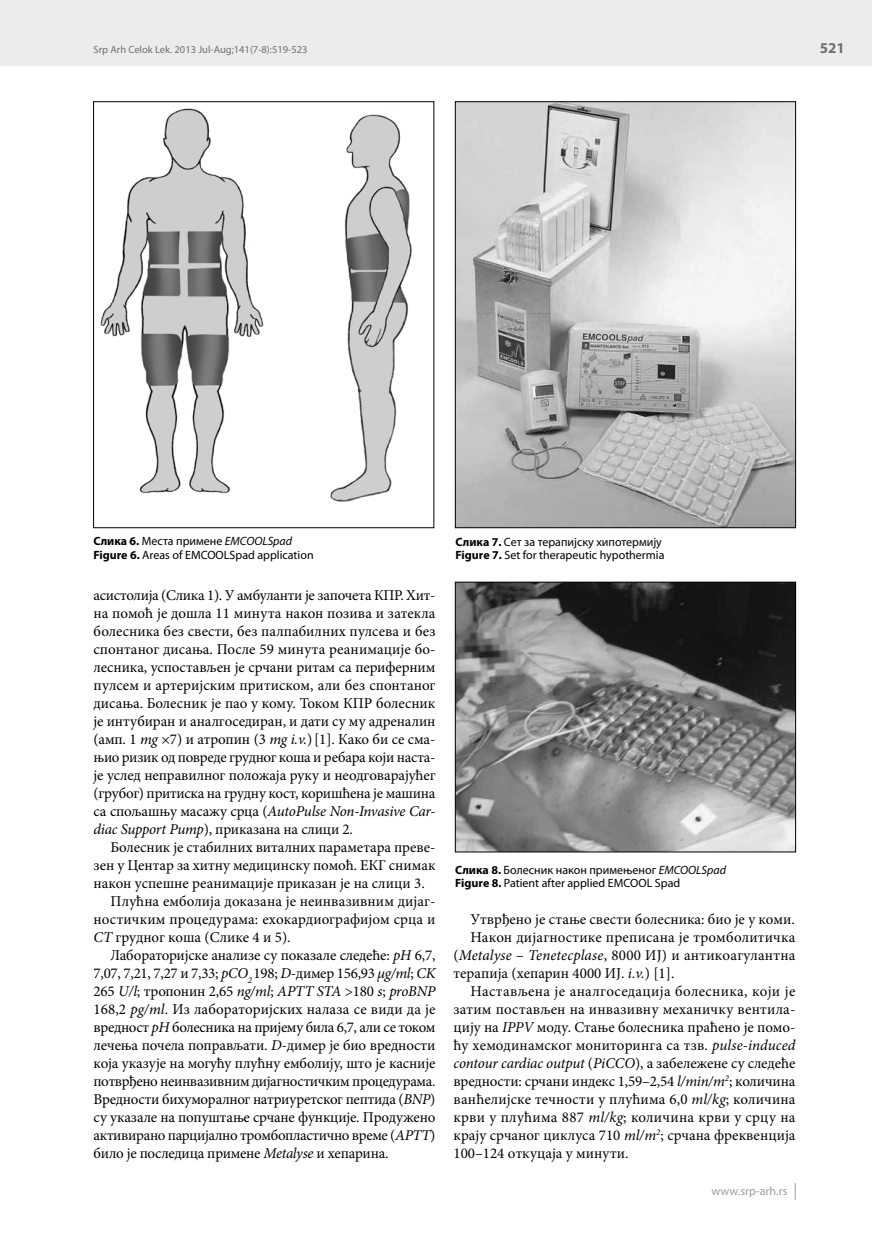
<style>
.page{position:relative;width:872px;height:1234px;background:#fff}
.page>*{position:absolute;margin:0;border:0;box-sizing:border-box;transform-origin:0 0}
.t1{font:15px/18px "Minion Pro";color:#000;text-align:justify}
.t2{font:15px "Minion Pro";letter-spacing:-.025em;color:#000}
.t3{font:italic 15px "Minion Pro";letter-spacing:-.01em;color:#000}
.t4{font:15px "Minion Pro";letter-spacing:.02em;color:#000}
.t5{font:700 15px "Myriad Pro";color:#6f6f6e}
.t6{font:12px/13.5px "Myriad Pro";color:#000}
.t7{font:12px "Myriad Pro";letter-spacing:.005em;color:#9c9d9d}
.t8{font:10.5px "Myriad Pro";color:#6f6f6e}
.s1{font-weight:700}
.s2{font-style:italic}
.s3{font-style:normal}
</style>
<div class="page">
<div style="left:0;top:0;width:872px;height:66px;background:#ececed"></div>
<svg style="left:795px;top:1183px;width:1px;height:16px"></svg>
<img style="left:100px;top:108px;width:312px;height:394px">
<div style="left:93px;top:101px;width:341px;height:427px;border:1px solid #000"></div>
<img style="left:457px;top:103px;width:336px;height:423px">
<div style="left:455px;top:101px;width:340px;height:427px;border:1px solid #000"></div>
<img style="left:457px;top:584px;width:336px;height:266px">
<div style="left:455px;top:582px;width:340px;height:270px;border:1px solid #000"></div>
<p class="t8" style="left:94px;top:44px;width:216px">Srp Arh Celok Lek. 2013 Jul-Aug;141(7-8):519-523</p>
<p class="t5" style="left:820px;top:40px;width:26px">521</p>
<p class="t6" style="left:93px;top:534px;width:222px"><span class="s1">Слика 6.</span> Места примене <span class="s2">EMCOOLSpad<br></span><span class="s1">Figure 6.</span> Areas of EMCOOLSpad application</p>
<p class="t6" style="left:455px;top:535px;width:210px"><span class="s1">Слика 7.</span> Сет за терапијску хипотермију<br><span class="s1">Figure 7.</span> Set for therapeutic hypothermia</p>
<p class="t1" style="left:94px;top:586px;width:343px">асистолија (Слика 1). У амбуланти је започета КПР. Хит&shy;на помоћ је дошла 11 минута након позива и затекла болесника без свести, без палпабилних пулсева и без спонтаног дисања. После 59 минута реанимације бо&shy;лесника, успостављен је срчани ритам са периферним пулсем и артеријским притиском, али без спонтаног дисања. Болесник је пао у кому. Током КПР болесник је интубиран и аналгоседиран, и дати су му адреналин (амп. 1 <span class="s2">mg</span> ×7) и атропин (3 <span class="s2">mg i.v.</span>)[1]. Како би се сма&shy;њио ризик од повреде грудног коша и ребара који наста&shy;је услед неправилног положаја руку и неодговарајућег (грубог) притиска на грудну кост, коришћена је машина са спољашњу масажу срца (<span class="s2">AutoPulse Non-Invasive Car&shy;diac Support Pump</span>), приказана на слици 2.</p>
<p class="t1" style="left:111px;top:838px;width:326px">Болесник је стабилних виталних параметара преве-</p>
<p class="t1" style="left:94px;top:856px;width:343px">зен у Центар за хитну медицинску помоћ. ЕКГ снимак</p>
<p class="t1" style="left:94px;top:874px;width:333px">након успешне реанимације приказан је на слици 3.</p>
<p class="t1" style="left:111px;top:892px;width:326px">Плућна емболија доказана је неинвазивним дијаг-</p>
<p class="t1" style="left:94px;top:910px;width:343px">ностичким процедурама: ехокардиографијом срца и</p>
<p class="t1" style="left:94px;top:928px;width:199px"><span class="s2">CT</span> грудног коша (Слике 4 и 5).</p>
<p class="t1" style="left:111px;top:946px;width:326px">Лабораторијске анализе су показале следеће: <span class="s2">pH</span> 6,7,</p>
<p class="t1" style="left:94px;top:964px;width:343px">7,07, 7,21, 7,27 и 7,33; <span class="s2">pCO</span><sub>2</sub> 198; <span class="s2">D</span>-димер 156,93 <span class="s2">µg/ml</span>; <span class="s2">CK</span></p>
<p class="t1" style="left:94px;top:982px;width:343px">265 <span class="s2">U/l</span>; тропонин 2,65 <span class="s2">ng/ml</span>; <span class="s2">APTT STA</span> &gt;180 <span class="s2">s</span>; <span class="s2">proBNP</span></p>
<p class="t1" style="left:94px;top:1000px;width:343px">168,2 <span class="s2">pg/ml</span>. Из лабораторијских налаза се види да је</p>
<p class="t2" style="left:94px;top:1017px;width:343px">вредност <span class="s2">pH</span> болесника на пријему била 6,7, али се током</p>
<p class="t1" style="left:94px;top:1036px;width:343px">лечења почела поправљати. <span class="s2">D</span>-димер је био вредности</p>
<p class="t1" style="left:94px;top:1054px;width:343px">која указује на могућу плућну емболију, што је касније</p>
<p class="t2" style="left:93px;top:1071px;width:343px">потврђено неинвазивним дијагностичким процедурама.</p>
<p class="t1" style="left:94px;top:1090px;width:343px">Вредности бихуморалног натриуретског пептида (<span class="s2">BNP</span>)</p>
<p class="t1" style="left:93px;top:1108px;width:343px">су указале на попуштање срчане функције. Продужено</p>
<p class="t2" style="left:93px;top:1125px;width:343px">активирано парцијално тромбопластично време (<span class="s2">APTT</span>)</p>
<p class="t1" style="left:94px;top:1144px;width:296px">било је последица примене <span class="s2">Metalyse</span> и хепарина.</p>
<p class="t6" style="left:455px;top:863px;width:272px"><span class="s1">Слика 8.</span> Болесник након примењеног <span class="s2">EMCOOLSpad<br></span><span class="s1">Figure 8.</span> Patient after applied EMCOOL Spad</p>
<p class="t1" style="left:470px;top:910px;width:326px">Утврђено је стање свести болесника: био је у коми.</p>
<p class="t1" style="left:470px;top:928px;width:326px">Након дијагностике преписана је тромболитичка</p>
<p class="t1" style="left:453px;top:946px;width:343px">(<span class="s2">Metalyse</span> – <span class="s2">Tenetecplase</span>, 8000 ИЈ) и антикоагулантна</p>
<p class="t1" style="left:453px;top:964px;width:222px">терапија (хепарин 4000 ИЈ. <span class="s2">i.v.</span>) [1].</p>
<p class="t4" style="left:470px;top:981px;width:326px">Настављена је аналгоседација болесника, који је</p>
<p class="t1" style="left:453px;top:1000px;width:343px">затим постављен на инвазивну механичку вентила-</p>
<p class="t1" style="left:453px;top:1018px;width:343px">цију на <span class="s2">IPPV</span> моду. Стање болесника праћено је помо-</p>
<p class="t1" style="left:453px;top:1036px;width:343px">ћу хемодинамског мониторинга са тзв. <span class="s2">pulse-induced</span></p>
<p class="t3" style="left:453px;top:1052px;width:343px">contour cardiac output <span class="s3">(</span>PiCCO<span class="s3">), а забележене су следеће</span></p>
<p class="t1" style="left:453px;top:1072px;width:343px">вредности: срчани индекс 1,59–2,54 <span class="s2">l/min/m</span><sup>2</sup>; количина</p>
<p class="t1" style="left:453px;top:1090px;width:343px">ванћелијске течности у плућима 6,0 <span class="s2">ml/kg</span>; количина</p>
<p class="t1" style="left:453px;top:1108px;width:343px">крви у плућима 887 <span class="s2">ml/kg</span>; количина крви у срцу на</p>
<p class="t1" style="left:453px;top:1126px;width:343px">крају срчаног циклуса 710 <span class="s2">ml/m</span><sup>2</sup>; срчана фреквенција</p>
<p class="t1" style="left:453px;top:1144px;width:176px">100–124 откуцаја у минути.</p>
<p class="t7" style="left:711px;top:1184px;width:77px">www.srp-arh.rs</p>
</div>
